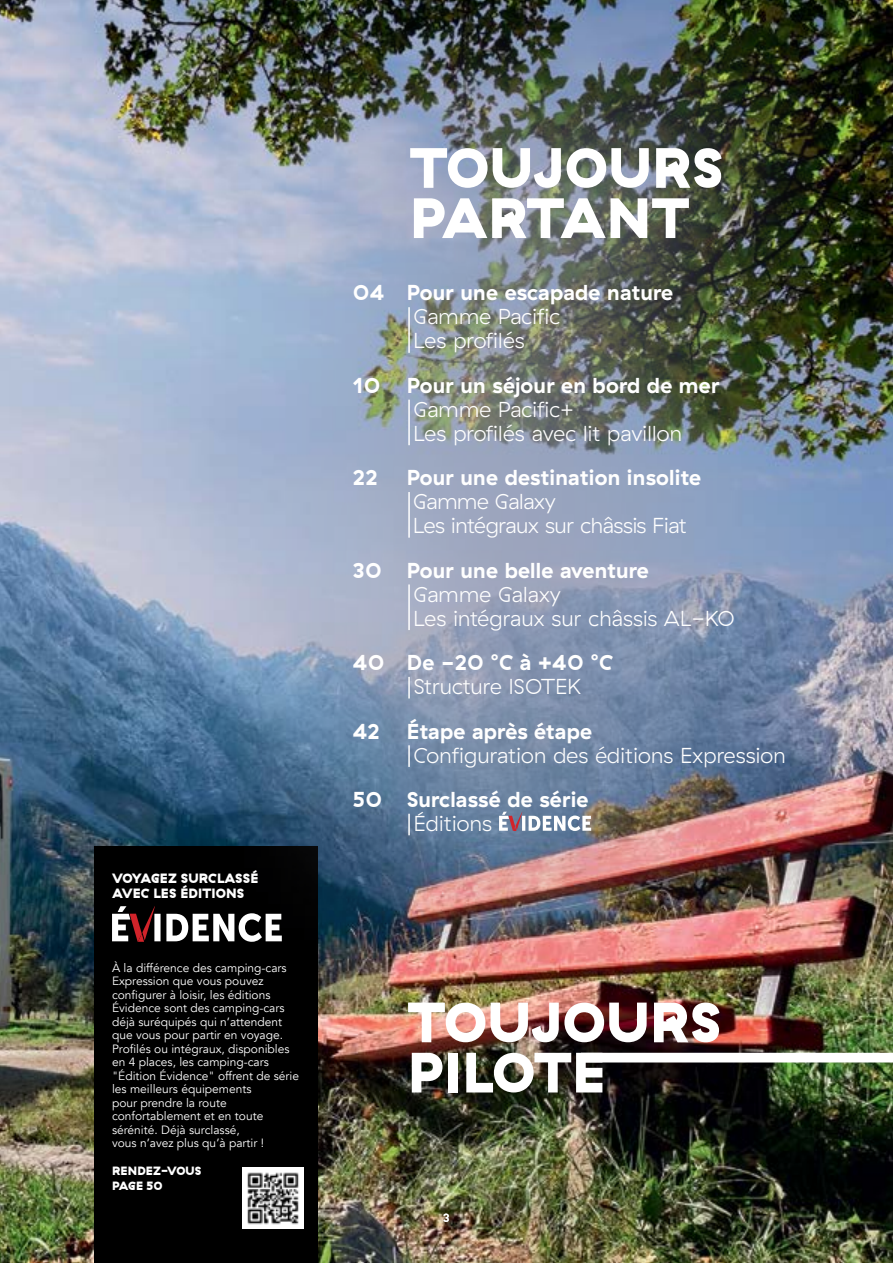
<style>
.page{position:relative;width:893px;height:1263px;background:#fff}
.page>*{position:absolute;margin:0;border:0;box-sizing:border-box;transform-origin:0 0}
.t1{font:900 56.7px/50.2px "GT Haptik";letter-spacing:.01em;color:#fff}
.t2{font:300 21.6px/24px "GT Haptik";letter-spacing:.01em;color:#fff}
.t3{font:700 21.6px "GT Haptik";letter-spacing:.01em;color:#fff}
.t4{font:300 21.6px/24px "GT Haptik";letter-spacing:-.01em;color:#fff}
.t5{font:900 13.5px/15px "GT Haptik";letter-spacing:.01em;color:#fff}
.t6{font:12px/13.5px "Avenir";color:#fff}
.t7{font:900 12px/15px "GT Haptik";letter-spacing:.01em;color:#fff}
.t8{font:500 12px "GT Haptik";color:#fff}
</style>
<div class="page">
<img style="left:0;top:0;width:893px;height:1263px">
<div style="left:94px;top:846px;width:223px;height:417px;background:#000"></div>
<svg style="left:112px;top:906px;width:91px;height:36px"></svg>
<div style="left:203px;top:0;width:690px;height:989px;background:#9a9db2;opacity:.8"></div>
<hr style="left:408px;top:307px;width:2px;height:46px;background:#fff">
<hr style="left:408px;top:400px;width:2px;height:45px;background:#fff">
<hr style="left:408px;top:492px;width:2px;height:46px;background:#fff">
<hr style="left:408px;top:584px;width:2px;height:46px;background:#fff">
<hr style="left:408px;top:677px;width:2px;height:21px;background:#fff">
<hr style="left:408px;top:745px;width:2px;height:22px;background:#fff">
<hr style="left:408px;top:814px;width:2px;height:21px;background:#fff">
<svg style="left:499px;top:812px;width:92px;height:19px"></svg>
<div style="left:581px;top:1053px;width:312px;height:9px;background:#fff"></div>
<svg style="left:432px;top:1202px;width:27px;height:30px"></svg>
<img style="left:242px;top:1167px;width:62px;height:61px">
<p class="t5" style="left:112px;top:870px;width:148px">VOYAGEZ SURCLASSÉ<br>AVEC LES ÉDITIONS</p>
<p class="t6" style="left:112px;top:961px;width:189px">À la différence des camping-cars<br>Expression que vous pouvez configurer à loisir, les éditions<br>Évidence sont des camping-cars déjà suréquipés qui n’attendent que vous pour partir en voyage.<br>Profilés ou intégraux, disponibles en 4 places, les camping-cars "Édition Évidence" offrent de série les meilleurs équipements<br>pour prendre la route confortablement et en toute sérénité. Déjà surclassé,<br>vous n’avez plus qu’à partir !</p>
<p class="t7" style="left:112px;top:1163px;width:91px">RENDEZ-VOUS<br>PAGE 50</p>
<h1 class="t1" style="left:410px;top:142px;width:315px">TOUJOURS<br>PARTANT</h1>
<h2 class="t3" style="left:353px;top:279px;width:322px">04 Pour une escapade nature</h2>
<h2 class="t2" style="left:414px;top:305px;width:148px">Gamme Pacific<br>Les profilés</h2>
<h2 class="t3" style="left:353px;top:372px;width:368px">10 Pour un séjour en bord de mer</h2>
<h2 class="t2" style="left:414px;top:398px;width:270px">Gamme Pacific+<br>Les profilés avec lit pavillon</h2>
<h2 class="t3" style="left:353px;top:464px;width:26px">22</h2>
<h2 class="t3" style="left:407px;top:464px;width:296px">Pour une destination insolite</h2>
<h2 class="t4" style="left:413px;top:490px;width:275px">Gamme Galaxy<br>Les intégraux sur châssis Fiat</h2>
<h2 class="t3" style="left:353px;top:557px;width:297px">30 Pour une belle aventure</h2>
<h2 class="t2" style="left:414px;top:582px;width:323px">Gamme Galaxy<br>Les intégraux sur châssis AL-KO</h2>
<h2 class="t3" style="left:353px;top:649px;width:262px">40 De -20 °C à +40 °C</h2>
<h2 class="t2" style="left:414px;top:675px;width:169px">Structure ISOTEK</h2>
<h2 class="t3" style="left:353px;top:717px;width:28px">42</h2>
<h2 class="t3" style="left:407px;top:717px;width:187px">Étape après étape</h2>
<h2 class="t2" style="left:414px;top:743px;width:374px">Configuration des éditions Expression</h2>
<h2 class="t3" style="left:353px;top:786px;width:237px">50 Surclassé de série</h2>
<h2 class="t2" style="left:414px;top:812px;width:80px">Éditions</h2>
<h1 class="t1" style="left:408px;top:997px;width:315px">TOUJOURS<br>PILOTE</h1>
<p class="t8" style="left:443px;top:1210px;width:8px">3</p>
</div>
